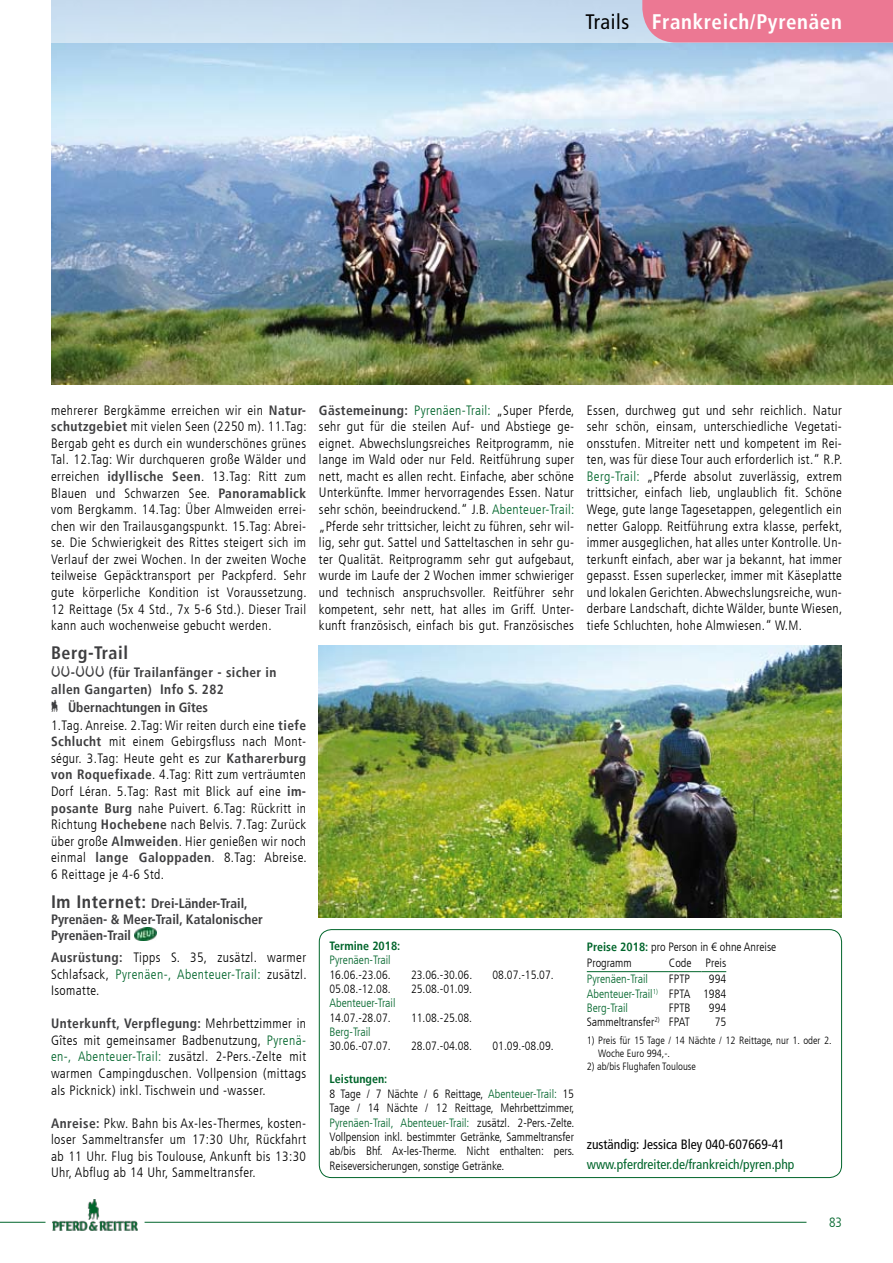
<style>
.page{position:relative;width:893px;height:1263px;background:#fff}
.page>*{position:absolute;margin:0;border:0;box-sizing:border-box;transform-origin:0 0}
.t1{font:700 condensed 21px "Frutiger LT";letter-spacing:.03em;color:#fff}
.t2{font:700 condensed 18px "Frutiger LT";letter-spacing:.03em;color:#3e3e40}
.t3{font:300 condensed 13.5px/16.6px "Frutiger LT";letter-spacing:.03em;color:#000;text-align:justify}
.t4{font:700 condensed 13.5px/16.2px "Frutiger LT";color:#3e3e40}
.t5{font:700 condensed 13.5px/16.5px "Frutiger LT";letter-spacing:.03em;color:#3e3e40}
.t6{font:condensed 13.5px "Frutiger LT";color:#00652b}
.t7{font:condensed 13.5px "Frutiger LT";color:#000}
.t8{font:300 condensed 13.5px "Frutiger LT";color:#00652b}
.t9{font:300 condensed 12px/14.4px "Frutiger LT";color:#000}
.t10{font:300 condensed 12px/14.2px "Frutiger LT";color:#00652b;text-align:justify}
.t11{font:700 condensed 12px "Frutiger LT";color:#00652b}
.t12{font:300 condensed 10.5px/12.6px "Frutiger LT";color:#000}
.s1{font-weight:400;color:#000}
.s2{font-weight:700;color:#3e3e40}
.s3{font-size:18px}
.s4{color:#00652b}
.s5{font-weight:700;color:#00652b}
.s6{color:#000}
</style>
<div class="page">
<img style="left:135px;top:928px;width:21px;height:12px">
<div style="left:319px;top:929px;width:523px;height:249px;border:1px solid #00652b;border-radius:12px"></div>
<hr style="left:587px;top:971px;width:82px;height:1px;background:#00652b">
<hr style="left:669px;top:971px;width:32px;height:1px;background:#00652b">
<svg style="left:701px;top:971px;width:25px;height:1px"></svg>
<img style="left:51px;top:43px;width:842px;height:341px">
<img style="left:319px;top:646px;width:523px;height:271px">
<div style="left:51px;top:0;width:591px;height:43px;background:#cadef0"></div>
<hr style="left:0;top:1222px;width:45px;height:1px;background:#00652b">
<hr style="left:145px;top:1222px;width:661px;height:1px;background:#00652b">
<img style="left:53px;top:1199px;width:85px;height:32px">
<div style="left:642px;top:0;width:251px;height:43px;background:#ec7893"></div>
<h1 class="t1" style="left:585px;top:9px;width:258px"><span class="s1">Trails</span> Frankreich/Pyrenäen</h1>
<p class="t3" style="left:51px;top:402px;width:257px">mehrerer Bergkämme erreichen wir ein <span class="s2">Natur&shy;schutzgebiet</span> mit vielen Seen (2250 m). 11.Tag:<br>Bergab geht es durch ein wunderschönes grünes Tal. 12.Tag: Wir durchqueren große Wälder und erreichen <span class="s2">idyllische Seen</span>. 13.Tag: Ritt zum Blauen und Schwarzen See. <span class="s2">Panoramablick </span>vom Bergkamm. 14.Tag: Über Almweiden errei&shy;chen wir den Trailausgangspunkt. 15.Tag: Abrei&shy;se. Die Schwierigkeit des Rittes steigert sich im Verlauf der zwei Wochen. In der zweiten Woche teilweise Gepäcktransport per Packpferd. Sehr gute körperliche Kondition ist Voraussetzung.<br>12 Reittage (5x 4 Std., 7x 5-6 Std.). Dieser Trail kann auch wochenweise gebucht werden.</p>
<h2 class="t2" style="left:51px;top:642px;width:79px">Berg-Trail</h2>
<p class="t5" style="left:51px;top:664px;width:227px">††-††† (für Trailanfänger - sicher in allen Gangarten) Info S. 282</p>
<p class="t3" style="left:51px;top:699px;width:257px;text-align:left"><span class="s2">‡ Übernachtungen in Gîtes<br></span>1.Tag. Anreise. 2.Tag: Wir reiten durch eine <span class="s2">tiefe Schlucht</span> mit einem Gebirgsfluss nach Mont&shy;ségur. 3.Tag: Heute geht es zur <span class="s2">Katharerburg von Roquefixade</span>. 4.Tag: Ritt zum verträumten Dorf Léran. 5.Tag: Rast mit Blick auf eine <span class="s2">im&shy;posante Burg</span> nahe Puivert. 6.Tag: Rückritt in Richtung <span class="s2">Hochebene</span> nach Belvis. 7.Tag: Zurück über große <span class="s2">Almweiden</span>. Hier genießen wir noch einmal <span class="s2">lange Galoppaden</span>. 8.Tag: Abreise.<br>6 Reittage je 4-6 Std.</p>
<p class="t4" style="left:51px;top:895px;width:213px"><span class="s3">Im Internet:</span> Drei-Länder-Trail,<br>Pyrenäen- &amp; Meer-Trail, Katalonischer<br>Pyrenäen-Trail</p>
<p class="t3" style="left:51px;top:949px;width:257px"><span class="s2">Ausrüstung:</span> Tipps S. 35, zusätzl. warmer Schlafsack, <span class="s4">Pyrenäen-, Abenteuer-Trail:</span> zusätzl.<br>Isomatte.</p>
<p class="t3" style="left:51px;top:1015px;width:257px"><span class="s2">Unterkunft, Verpflegung:</span> Mehrbettzimmer in Gîtes mit gemeinsamer Badbenutzung, <span class="s4">Pyrenä&shy;en-, Abenteuer-Trail:</span> zusätzl. 2-Pers.-Zelte mit warmen Campingduschen. Vollpension (mittags als Picknick) inkl. Tischwein und -wasser.</p>
<p class="t3" style="left:51px;top:1115px;width:257px"><span class="s2">Anreise:</span> Pkw. Bahn bis Ax-les-Thermes, kosten&shy;loser Sammeltransfer um 17:30 Uhr, Rückfahrt ab 11 Uhr. Flug bis Toulouse, Ankunft bis 13:30<br>Uhr, Abflug ab 14 Uhr, Sammeltransfer.</p>
<p class="t3" style="left:319px;top:402px;width:257px"><span class="s2">Gästemeinung:</span> <span class="s4">Pyrenäen-Trail:</span> „Super Pferde, sehr gut für die steilen Auf- und Abstiege ge&shy;eignet. Abwechslungsreiches Reitprogramm, nie lange im Wald oder nur Feld. Reitführung super nett, macht es allen recht. Einfache, aber schöne Unterkünfte. Immer hervorragendes Essen. Natur sehr schön, beeindruckend.“ J.B. <span class="s4">Abenteuer-Trail: </span>„Pferde sehr trittsicher, leicht zu führen, sehr wil&shy;lig, sehr gut. Sattel und Satteltaschen in sehr gu&shy;ter Qualität. Reitprogramm sehr gut aufgebaut, wurde im Laufe der 2 Wochen immer schwieriger und technisch anspruchsvoller. Reitführer sehr kompetent, sehr nett, hat alles im Griff. Unter&shy;kunft französisch, einfach bis gut. Französisches</p>
<p class="t3" style="left:587px;top:402px;width:257px">Essen, durchweg gut und sehr reichlich. Natur sehr schön, einsam, unterschiedliche Vegetati&shy;onsstufen. Mitreiter nett und kompetent im Rei&shy;ten, was für diese Tour auch erforderlich ist.“ R.P.<br><span class="s4">Berg-Trail:</span> „Pferde absolut zuverlässig, extrem trittsicher, einfach lieb, unglaublich fit. Schöne Wege, gute lange Tagesetappen, gelegentlich ein netter Galopp. Reitführung extra klasse, perfekt, immer ausgeglichen, hat alles unter Kontrolle. Un&shy;terkunft einfach, aber war ja bekannt, hat immer gepasst. Essen superlecker, immer mit Käseplatte und lokalen Gerichten. Abwechslungsreiche, wun&shy;derbare Landschaft, dichte Wälder, bunte Wiesen, tiefe Schluchten, hohe Almwiesen.“ W.M.</p>
<p class="t11" style="left:330px;top:938px;width:72px">Termine 2018:</p>
<p class="t10" style="left:330px;top:953px;width:63px">Pyrenäen-Trail</p>
<p class="t9" style="left:330px;top:967px;width:63px">16.06.-23.06.</p>
<p class="t9" style="left:411px;top:967px;width:63px">23.06.-30.06.</p>
<p class="t9" style="left:493px;top:967px;width:63px">08.07.-15.07.</p>
<p class="t9" style="left:330px;top:982px;width:63px">05.08.-12.08.</p>
<p class="t9" style="left:411px;top:982px;width:63px">25.08.-01.09.</p>
<p class="t10" style="left:330px;top:996px;width:67px">Abenteuer-Trail</p>
<p class="t9" style="left:330px;top:1010px;width:63px">14.07.-28.07.</p>
<p class="t9" style="left:411px;top:1010px;width:63px">11.08.-25.08.</p>
<p class="t10" style="left:330px;top:1025px;width:43px">Berg-Trail</p>
<p class="t9" style="left:330px;top:1039px;width:63px">30.06.-07.07.</p>
<p class="t9" style="left:411px;top:1039px;width:63px">28.07.-04.08.</p>
<p class="t9" style="left:493px;top:1039px;width:63px">01.09.-08.09.</p>
<p class="t9" style="left:330px;top:1072px;width:246px"><span class="s5">Leistungen:<br></span>8 Tage / 7 Nächte / 6 Reittage, <span class="s4">Abenteuer-Trail:</span> 15<br>Tage / 14 Nächte / 12 Reittage, Mehrbettzimmer, <span class="s4">Pyrenäen-Trail, Abenteuer-Trail:</span> zusätzl. 2-Pers.-Zelte.<br>Vollpension inkl. bestimmter Getränke, Sammeltransfer ab/bis Bhf. Ax-les-Therme. Nicht enthalten: pers.<br>Reiseversicherungen, sonstige Getränke.</p>
<p class="t9" style="left:587px;top:939px;width:191px"><span class="s5">Preise 2018:</span> pro Person in € ohne Anreise</p>
<p class="t9" style="left:587px;top:956px;width:46px">Programm</p>
<p class="t9" style="left:669px;top:956px;width:59px">Code Preis</p>
<p class="t10" style="left:587px;top:972px;width:63px">Pyrenäen-Trail</p>
<p class="t9" style="left:669px;top:972px;width:23px">FPTP</p>
<p class="t10" style="left:587px;top:972px;width:141px;text-indent:122px"><span class="s6">994<br></span>Abenteuer-Trail<sup>1)</sup> <span class="s6">FPTA 1984<br></span>Berg-Trail</p>
<p class="t9" style="left:669px;top:1001px;width:23px">FPTB</p>
<p class="t9" style="left:709px;top:1001px;width:19px">994</p>
<p class="t9" style="left:587px;top:1015px;width:105px">Sammeltransfer<sup>2)</sup> FPAT</p>
<p class="t9" style="left:715px;top:1015px;width:13px">75</p>
<p class="t12" style="left:598px;top:1034px;width:235px;text-indent:-11px">1) Preis für 15 Tage / 14 Nächte / 12 Reittage, nur 1. oder 2.<br>Woche Euro 994,-.</p>
<p class="t12" style="left:587px;top:1060px;width:111px">2) ab/bis Flughafen Toulouse</p>
<p class="t7" style="left:587px;top:1136px;width:199px">zuständig: Jessica Bley 040-607669-41</p>
<p class="t6" style="left:587px;top:1156px;width:209px">www.pferdreiter.de/frankreich/pyren.php</p>
<p class="t8" style="left:829px;top:1214px;width:14px">83</p>
</div>
